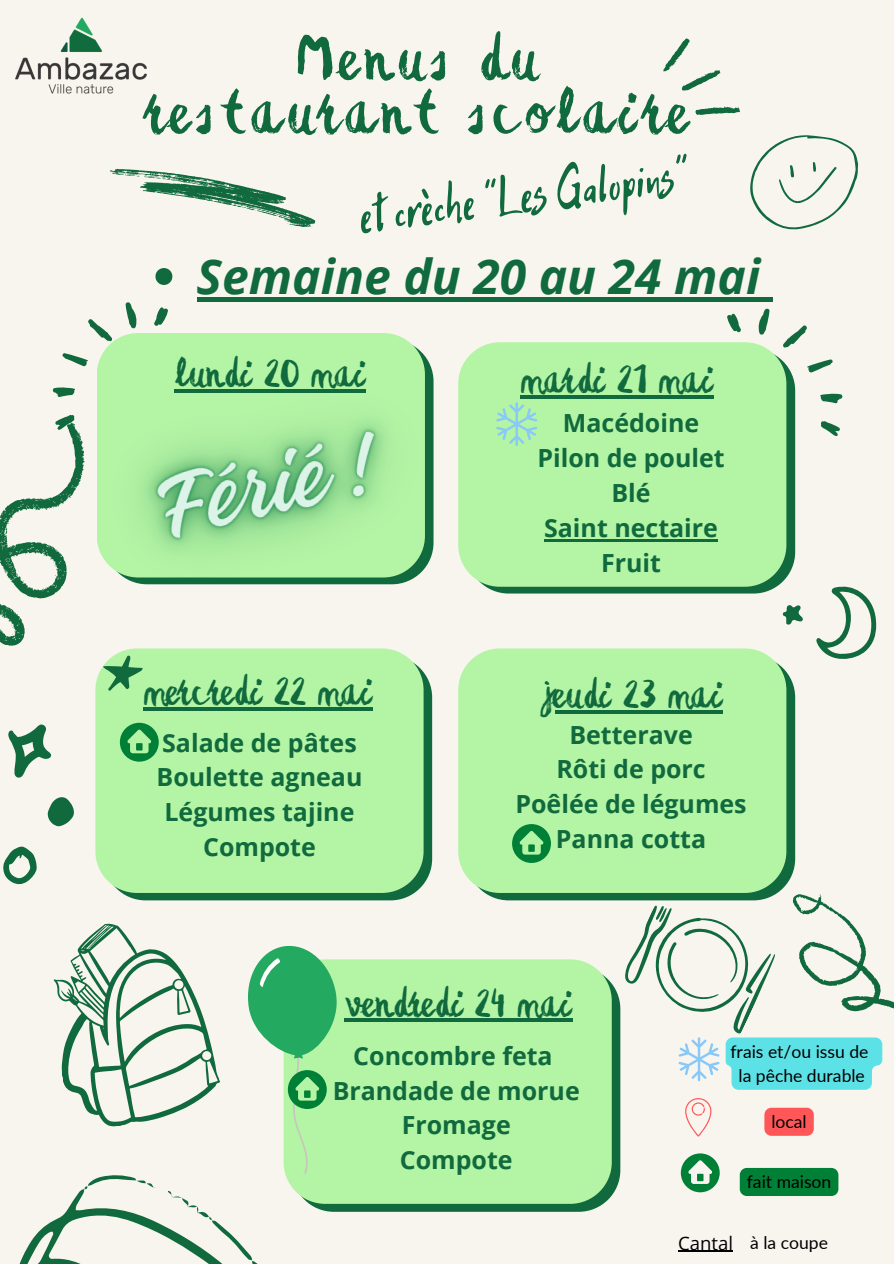
<style>
.page{position:relative;width:894px;height:1264px;background:#fff}
.page>*{position:absolute;margin:0;border:0;box-sizing:border-box;transform-origin:0 0}
.t1{font:67.8px/53.7px "Besomextended";letter-spacing:.075em;color:#106a3d;text-align:center}
.t2{font:53.7px "Hitch Hike";color:#106a3d}
.t3{font:italic 700 48px "Open Sans";color:#106a3d}
.t4{font:43.2px "Besomextended";color:#106a3d}
.t5{font:700 24.9px/34.5px "Open Sans";color:#106a3d;text-align:center}
.t6{font:18.6px "Open Sans";color:#000}
.t7{font:17.55px "Lato";color:#000}
</style>
<div class="page">
<div style="left:0;top:0;width:893px;height:1263px;background:#f8f5ef"></div>
<div style="left:467px;top:349px;width:328px;height:244px;background:#106a3d;border-radius:42px"></div>
<div style="left:458px;top:342px;width:328px;height:244px;background:#b4f4a5;border-radius:42px"></div>
<div style="left:104px;top:656px;width:328px;height:244px;background:#106a3d;border-radius:42px"></div>
<div style="left:95px;top:648px;width:328px;height:245px;background:#b4f4a5;border-radius:42px"></div>
<div style="left:292px;top:967px;width:328px;height:244px;background:#106a3d;border-radius:42px"></div>
<div style="left:283px;top:959px;width:328px;height:244px;background:#b4f4a5;border-radius:42px"></div>
<div style="left:467px;top:656px;width:328px;height:244px;background:#106a3d;border-radius:42px"></div>
<div style="left:458px;top:648px;width:328px;height:245px;background:#b4f4a5;border-radius:42px"></div>
<svg style="left:110px;top:168px;width:206px;height:59px"></svg>
<svg style="left:663px;top:38px;width:77px;height:77px"></svg>
<svg style="left:722px;top:308px;width:121px;height:132px"></svg>
<svg style="left:750px;top:135px;width:107px;height:95px"></svg>
<svg style="left:816px;top:586px;width:59px;height:73px"></svg>
<svg style="left:782px;top:605px;width:21px;height:20px"></svg>
<svg style="left:3px;top:724px;width:71px;height:161px"></svg>
<img style="left:15px;top:17px;width:132px;height:77px">
<hr style="left:539px;top:710px;width:183px;height:3px;background:#106a3d">
<hr style="left:344px;top:1018px;width:228px;height:4px;background:#106a3d">
<hr style="left:520px;top:395px;width:193px;height:3px;background:#106a3d">
<div style="left:196px;top:297px;width:564px;height:5px;background:#106a3d"></div>
<div style="left:760px;top:297px;width:12px;height:5px;background:#106a3d"></div>
<hr style="left:544px;top:539px;width:173px;height:2px;background:#106a3d">
<svg style="left:619px;top:855px;width:274px;height:341px"></svg>
<hr style="left:678px;top:1250px;width:55px;height:2px;background:#000">
<img style="left:0;top:268px;width:536px;height:449px">
<svg style="left:496px;top:402px;width:41px;height:44px"></svg>
<svg style="left:512px;top:824px;width:39px;height:39px"></svg>
<div style="left:528px;top:844px;width:6px;height:7px;background:#008037"></div>
<svg style="left:120px;top:722px;width:39px;height:39px"></svg>
<div style="left:136px;top:743px;width:6px;height:7px;background:#008037"></div>
<svg style="left:20px;top:923px;width:320px;height:340px"></svg>
<div style="left:304px;top:1090px;width:6px;height:7px;background:#008037"></div>
<p class="t1" style="left:145px;top:36px;width:543px">Menus du restaurant scolaire</p>
<p class="t2" style="left:354px;top:183px;width:332px;rotate:-7deg">et crèche “Les Galopins”</p>
<p class="t3" style="left:196px;top:243px;width:565px">Semaine du 20 au 24 mai</p>
<h3 class="t4" style="left:175px;top:355px;width:193px">lundi 20 mai</h3>
<p class="t4" style="left:520px;top:360px;width:194px">mardi 21 mai</p>
<h5 class="t5" style="left:537px;top:405px;width:189px">Macédoine<br>Pilon de poulet<br>Blé<br>Saint nectaire<br>Fruit</h5>
<h2 class="t4" style="left:143px;top:672px;width:230px">mercredi 22 mai</h2>
<p class="t4" style="left:539px;top:675px;width:185px">jeudi 23 mai</p>
<h5 class="t5" style="left:156px;top:725px;width:207px">Salade de pâtes<br>Boulette agneau<br>Légumes tajine<br>Compote</h5>
<p class="t5" style="left:515px;top:717px;width:233px">Betterave<br>Rôti de porc<br>Poêlée de légumes<br>Panna cotta</p>
<p class="t4" style="left:344px;top:984px;width:229px">vendredi 24 mai</p>
<h6 class="t5" style="left:332px;top:1038px;width:248px">Concombre feta<br>Brandade de morue<br>Fromage<br>Compote</h6>
<p class="t7" style="left:730px;top:1040px;width:139px">frais et/ou issu de</p>
<p class="t7" style="left:738px;top:1064px;width:128px">la pêche durable</p>
<p class="t7" style="left:771px;top:1110px;width:37px">local</p>
<h5 class="t7" style="left:746px;top:1170px;width:86px">fait maison</h5>
<p class="t6" style="left:678px;top:1229px;width:56px">Cantal</p>
<h6 class="t7" style="left:750px;top:1231px;width:79px">à la coupe</h6>
</div>
